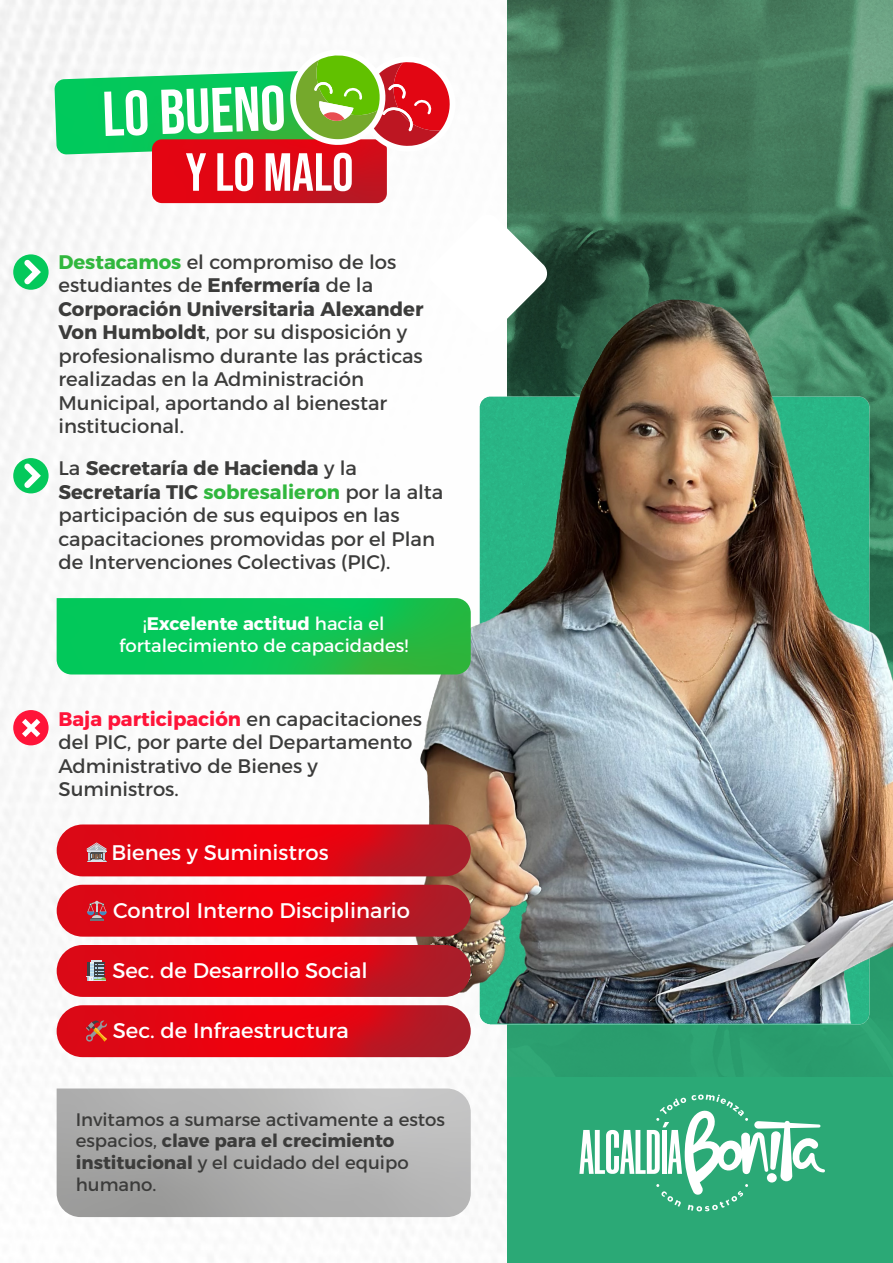
<style>
.page{position:relative;width:893px;height:1263px;background:#fff}
.page>*{position:absolute;margin:0;border:0;box-sizing:border-box;transform-origin:0 0}
.t1{font:63.3px "Bebas Neue";color:#fff}
.t2{font:53.55px "Bebas Neue";color:#fff}
.t3{font:21.15px "Alexandria";color:#fff}
.t4{font:19.65px/23.5px "Alexandria";color:#3c3c3b}
.t5{font:18.15px/21.8px "Alexandria";color:#3c3c3b}
.t6{font:18.15px/21.8px "Alexandria";color:#fff;text-align:center}
.s1{font-weight:700;color:#31b73e}
.s2{font-weight:700}
.s3{font-weight:700;color:#ff1439}
</style>
<div class="page">
<div style="left:508px;top:0;width:385px;height:1263px;background:#2ba976"></div>
<img style="left:0;top:0;width:893px;height:1071px">
<svg style="left:57px;top:1088px;width:414px;height:129px;background:#b1b1b1"></svg>
<svg style="left:54px;top:45px;width:408px;height:158px"></svg>
<div style="left:13px;top:710px;width:36px;height:35px;background:#ff1439;border-radius:50%"></div>
<svg style="left:22px;top:719px;width:18px;height:18px"></svg>
<svg style="left:579px;top:1094px;width:246px;height:117px"></svg>
<div style="left:13px;top:458px;width:36px;height:35px;background:#04c95b;border-radius:50%"></div>
<svg style="left:24px;top:463px;width:17px;height:25px"></svg>
<div style="left:13px;top:254px;width:36px;height:36px;background:#04c95b;border-radius:50%"></div>
<svg style="left:24px;top:260px;width:17px;height:25px"></svg>
<img style="left:425px;top:1023px;width:468px;height:55px">
<img style="left:414px;top:299px;width:479px;height:724px">
<svg style="left:428px;top:213px;width:120px;height:121px"></svg>
<svg style="left:57px;top:945px;width:414px;height:52px;background:#d90a16"></svg>
<svg style="left:57px;top:824px;width:414px;height:52px;background:#d90b18"></svg>
<svg style="left:57px;top:885px;width:414px;height:52px;background:#d90a17"></svg>
<svg style="left:57px;top:1005px;width:414px;height:52px;background:#d90a17"></svg>
<svg style="left:87px;top:901px;width:20px;height:19px"></svg>
<svg style="left:86px;top:961px;width:20px;height:20px"></svg>
<svg style="left:86px;top:1018px;width:21px;height:24px"></svg>
<svg style="left:87px;top:842px;width:19px;height:21px"></svg>
<svg style="left:57px;top:598px;width:414px;height:76px;background:#10c354"></svg>
<h1 class="t1" style="left:101px;top:78px;width:185px;rotate:-2deg">LO BUENO</h1>
<h2 class="t2" style="left:185px;top:142px;width:170px">Y LO MALO</h2>
<p class="t4" style="left:58px;top:250px;width:366px"><span class="s1">Destacamos</span> el compromiso de los estudiantes de <span class="s2">Enfermería</span> de la<br><span class="s2">Corporación Universitaria Alexander<br>Von Humboldt</span>, por su disposición y profesionalismo durante las prácticas realizadas en la Administración<br>Municipal, aportando al bienestar institucional.</p>
<p class="t4" style="left:58px;top:457px;width:386px">La <span class="s2">Secretaría de Hacienda</span> y la <span class="s2">Secretaría TIC</span> <span class="s1">sobresalieron</span> por la alta participación de sus equipos en las capacitaciones promovidas por el Plan de Intervenciones Colectivas (PIC).</p>
<p class="t6" style="left:119px;top:613px;width:290px">¡<span class="s2">Excelente actitud</span> hacia el fortalecimiento de capacidades!</p>
<p class="t4" style="left:58px;top:707px;width:365px"><span class="s3">Baja participación</span> en capacitaciones del PIC, por parte del Departamento<br>Administrativo de Bienes y<br>Suministros.</p>
<p class="t3" style="left:111px;top:840px;width:219px">Bienes y Suministros</p>
<p class="t3" style="left:113px;top:898px;width:298px">Control Interno Disciplinario</p>
<p class="t3" style="left:112px;top:958px;width:257px">Sec. de Desarrollo Social</p>
<p class="t3" style="left:113px;top:1019px;width:238px">Sec. de Infraestructura</p>
<p class="t5" style="left:76px;top:1108px;width:371px">Invitamos a sumarse activamente a estos espacios, <span class="s2">clave para el crecimiento institucional</span> y el cuidado del equipo humano.</p>
</div>
